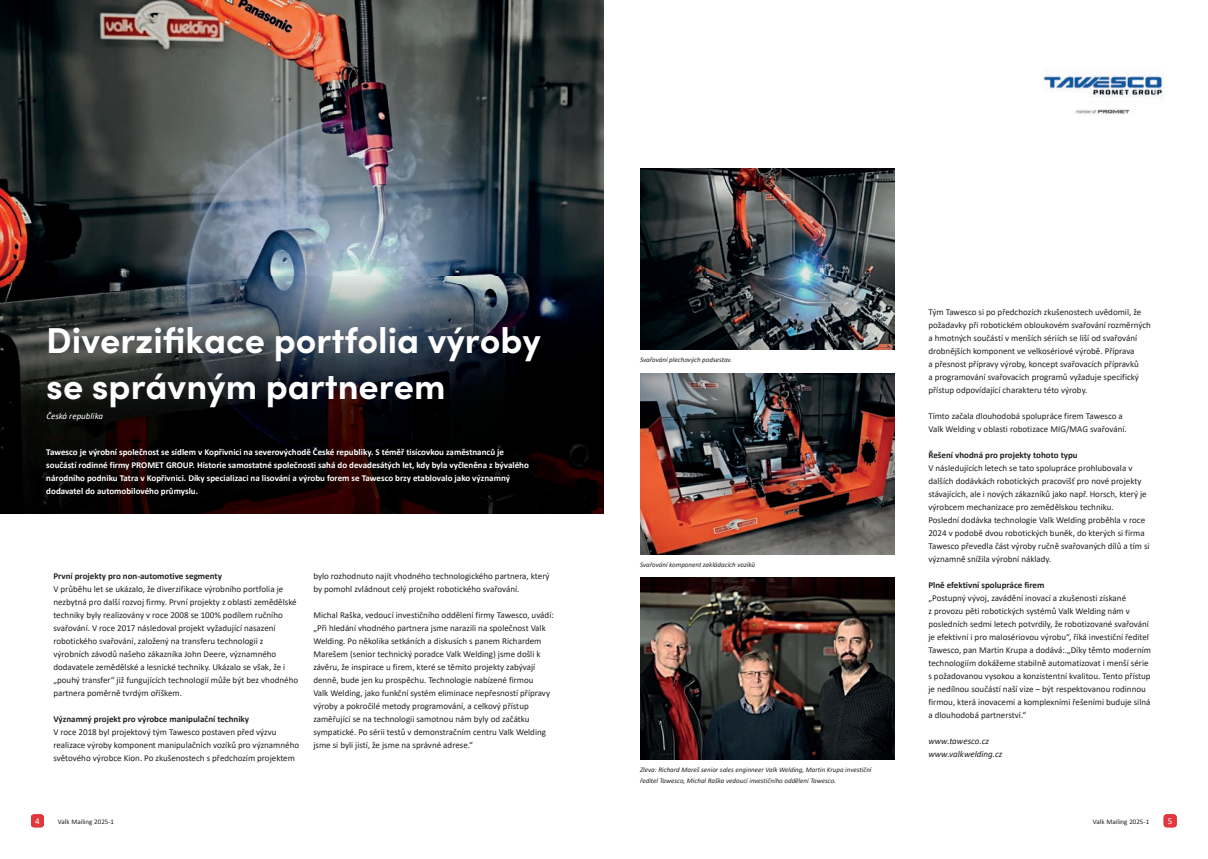
<style>
.page{position:relative;width:1208px;height:859px;background:#fff}
.page>*{position:absolute;margin:0;border:0;box-sizing:border-box;transform-origin:0 0}
.t1{font:700 36px/46px "Sofia Pro";color:#fff}
.t2{font:9px/13px "Calibri";color:#231f20}
.t3{font:700 9px/13px "Calibri";color:#fff}
.t4{font:700 9px "Calibri";color:#231f20}
.t5{font:italic 9px/13px "Calibri";color:#231f20}
.t6{font:italic 9px "Calibri";color:#fff}
.t7{font:9px "Calibri";color:#fff}
.t8{font:italic 7px/11px "Calibri";color:#231f20}
.t9{font:7px "Calibri";color:#231f20}
</style>
<div class="page">
<img style="left:640px;top:578px;width:254px;height:181px">
<div style="left:31px;top:814px;width:13px;height:13px;background:#e1373d;border-radius:3px"></div>
<div style="left:1163px;top:814px;width:13px;height:13px;background:#e1373d;border-radius:3px"></div>
<img style="left:640px;top:373px;width:254px;height:182px">
<img style="left:0;top:0;width:604px;height:513px">
<img style="left:640px;top:169px;width:254px;height:181px">
<img style="left:1043px;top:71px;width:120px;height:44px">
<h1 class="t1" style="left:46px;top:314px;width:496px">Diverzifikace portfolia výroby se správným partnerem</h1>
<p class="t6" style="left:46px;top:410px;width:58px">Česká republika</p>
<p class="t3" style="left:46px;top:445px;width:484px">Tawesco je výrobní společnost se sídlem v Kopřivnici na severovýchodě České republiky. S téměř tisícovkou zaměstnanců je součástí rodinné firmy PROMET GROUP. Historie samostatné společnosti sahá do devadesátých let, kdy byla vyčleněna z bývalého národního podniku Tatra v Kopřivnici. Díky specializaci na lisování a výrobu forem se Tawesco brzy etablovalo jako významný dodavatel do automobilového průmyslu.</p>
<p class="t4" style="left:53px;top:570px;width:170px">První projekty pro non-automotive segmenty</p>
<p class="t2" style="left:53px;top:583px;width:246px">V průběhu let se ukázalo, že diverzifikace výrobního portfolia je nezbytná pro další rozvoj firmy. První projekty z oblasti zemědělské techniky byly realizovány v roce 2008 se 100% podílem ručního svařování. V roce 2017 následoval projekt vyžadující nasazení robotického svařování, založený na transferu technologií z výrobních závodů našeho zákazníka John Deere, významného dodavatele zemědělské a lesnické techniky. Ukázalo se však, že i „pouhý transfer“ již fungujících technologií může být bez vhodného partnera poměrně tvrdým oříškem.</p>
<p class="t4" style="left:53px;top:713px;width:197px">Významný projekt pro výrobce manipulační techniky</p>
<p class="t2" style="left:53px;top:726px;width:247px">V roce 2018 byl projektový tým Tawesco postaven před výzvu realizace výroby komponent manipulačních vozíků pro významného světového výrobce Kion. Po zkušenostech s předchozím projektem</p>
<p class="t2" style="left:313px;top:569px;width:238px">bylo rozhodnuto najít vhodného technologického partnera, který by pomohl zvládnout celý projekt robotického svařování.</p>
<p class="t2" style="left:313px;top:608px;width:242px">Michal Raška, vedoucí investičního oddělení firmy Tawesco, uvádí: „Při hledání vhodného partnera jsme narazili na společnost Valk Welding. Po několika setkáních a diskusích s panem Richardem Marešem (senior technický poradce Valk Welding) jsme došli k závěru, že inspirace u firem, které se těmito projekty zabývají denně, bude jen ku prospěchu. Technologie nabízené firmou<br>Valk Welding, jako funkční systém eliminace nepřesností přípravy výroby a pokročilé metody programování, a celkový přístup zaměřující se na technologii samotnou nám byly od začátku sympatické. Po sérii testů v demonstračním centru Valk Welding jsme si byli jistí, že jsme na správné adrese.“</p>
<p class="t8" style="left:640px;top:354px;width:94px">Svařování plechových podsestav.</p>
<p class="t8" style="left:640px;top:559px;width:117px">Svařování komponent zakládacích vozíků</p>
<p class="t8" style="left:640px;top:763px;width:233px">Zleva: Richard Mareš senior sales enginneer Valk Welding, Martin Krupa investiční ředitel Tawesco, Michal Raška vedoucí investičního oddělení Tawesco.</p>
<p class="t2" style="left:928px;top:305px;width:224px">Tým Tawesco si po předchozích zkušenostech uvědomil, že požadavky při robotickém obloukovém svařování rozměrných a hmotných součástí v menších sériích se liší od svařování drobnějších komponent ve velkosériové výrobě. Příprava<br>a přesnost přípravy výroby, koncept svařovacích přípravků<br>a programování svařovacích programů vyžaduje specifický přístup odpovídající charakteru této výroby.</p>
<p class="t2" style="left:928px;top:409px;width:200px">Tímto začala dlouhodobá spolupráce firem Tawesco a<br>Valk Welding v oblasti robotizace MIG/MAG svařování.</p>
<p class="t4" style="left:928px;top:449px;width:151px">Řešení vhodná pro projekty tohoto typu</p>
<p class="t2" style="left:928px;top:461px;width:223px">V následujících letech se tato spolupráce prohlubovala v dalších dodávkách robotických pracovišť pro nové projekty stávajících, ale i nových zákazníků jako např. Horsch, který je výrobcem mechanizace pro zemědělskou techniku.<br>Poslední dodávka technologie Valk Welding proběhla v roce 2024 v podobě dvou robotických buněk, do kterých si firma Tawesco převedla část výroby ručně svařovaných dílů a tím si významně snížila výrobní náklady.</p>
<p class="t4" style="left:928px;top:579px;width:117px">Plně efektivní spolupráce firem</p>
<p class="t2" style="left:928px;top:591px;width:224px">„Postupný vývoj, zavádění inovací a zkušenosti získané<br>z provozu pěti robotických systémů Valk Welding nám v posledních sedmi letech potvrdily, že robotizované svařování je efektivní i pro malosériovou výrobu“, říká investiční ředitel Tawesco, pan Martin Krupa a dodává:.„Díky těmto moderním technologiím dokážeme stabilně automatizovat i menší série s požadovanou vysokou a konzistentní kvalitou. Tento přístup je nedílnou součástí naší vize – být respektovanou rodinnou firmou, která inovacemi a komplexními řešeními buduje silná a dlouhodobá partnerství.“</p>
<p class="t5" style="left:928px;top:734px;width:75px">www.tawesco.cz www.valkwelding.cz</p>
<p class="t7" style="left:35px;top:815px;width:6px">4</p>
<p class="t9" style="left:58px;top:817px;width:58px">Valk Mailing 2025-1</p>
<p class="t9" style="left:1093px;top:817px;width:58px">Valk Mailing 2025-1</p>
<p class="t7" style="left:1167px;top:815px;width:6px">5</p>
</div>
